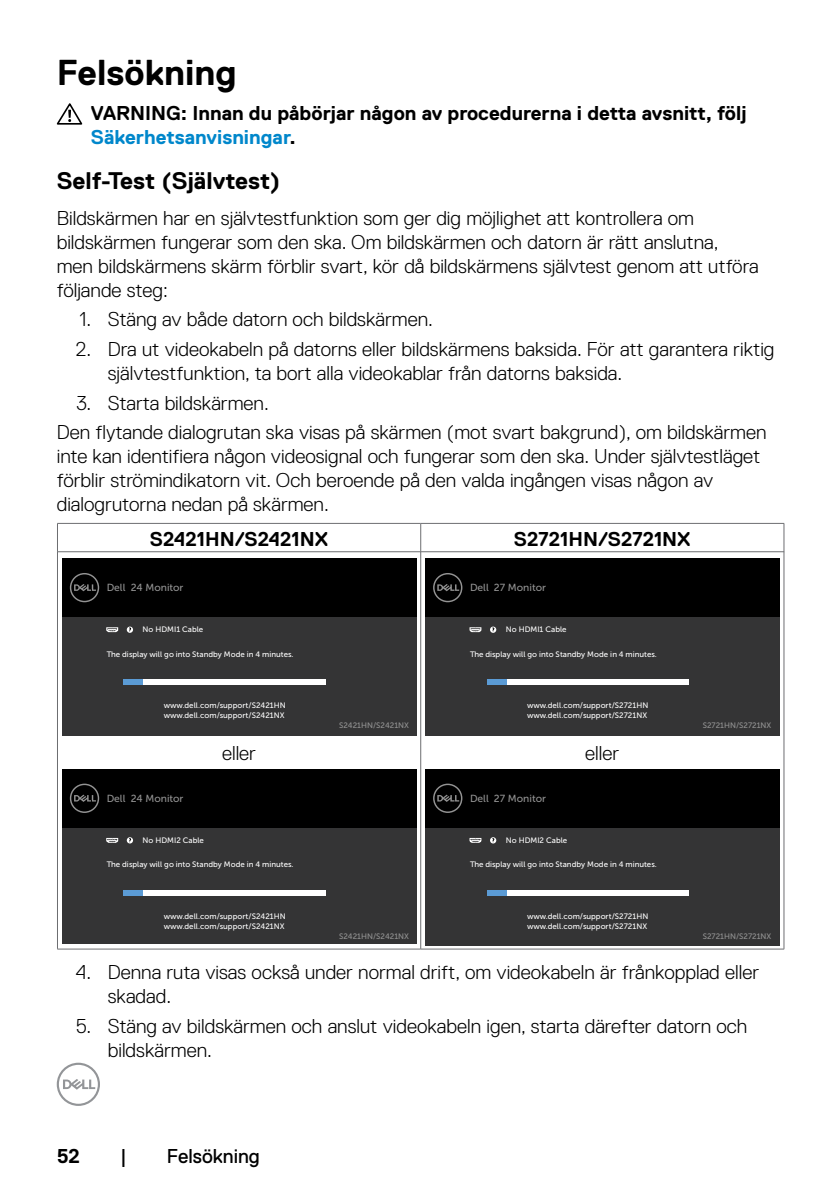
<style>
.page{position:relative;width:840px;height:1191px;background:#fff}
.page>*{position:absolute;margin:0;border:0;box-sizing:border-box;transform-origin:0 0}
.t1{font:700 36px "Dell Replica";color:#000}
.t2{font:700 24px "Dell Replica";color:#000}
.t3{font:300 20px/24px "Dell Replica";color:#000}
.t4{font:700 20px/24px "Dell Replica";color:#000}
.t5{font:20px "Dell Replica";color:#000}
.t6{font:10.2px "Museo Sans For Dell 500";color:#939393}
.t7{font:7.8px/10.2px "Museo Sans For Dell 500";color:#fff}
.t8{font:7.8px "Museo Sans For Dell 500";color:#939393}
.s1{color:#0087cb}
</style>
<div class="page">
<svg style="left:57px;top:1062px;width:43px;height:44px"></svg>
<svg style="left:57px;top:103px;width:25px;height:22px"></svg>
<hr style="left:57px;top:523px;width:363px;height:1px;background:#6d6e71">
<svg style="left:57px;top:523px;width:1px;height:28px"></svg>
<hr style="left:420px;top:523px;width:363px;height:1px;background:#6d6e71">
<svg style="left:420px;top:523px;width:1px;height:28px"></svg>
<svg style="left:783px;top:523px;width:1px;height:29px"></svg>
<hr style="left:57px;top:551px;width:364px;height:1px;background:#6d6e71">
<hr style="left:57px;top:552px;width:1px;height:396px;background:#6d6e71">
<hr style="left:420px;top:551px;width:363px;height:1px;background:#6d6e71">
<hr style="left:420px;top:552px;width:1px;height:396px;background:#6d6e71">
<hr style="left:783px;top:552px;width:1px;height:396px;background:#6d6e71">
<hr style="left:57px;top:948px;width:363px;height:1px;background:#6d6e71">
<hr style="left:420px;top:948px;width:363px;height:1px;background:#6d6e71">
<div style="left:62px;top:616px;width:354px;height:119px;background:#343435"></div>
<div style="left:124px;top:679px;width:201px;height:6px;background:#fff"></div>
<div style="left:124px;top:679px;width:19px;height:6px;background:#5b9bd5"></div>
<div style="left:62px;top:558px;width:354px;height:58px;background:#000"></div>
<svg style="left:70px;top:573px;width:29px;height:29px"></svg>
<svg style="left:106px;top:627px;width:12px;height:5px"></svg>
<svg style="left:127px;top:626px;width:6px;height:7px"></svg>
<div style="left:62px;top:827px;width:354px;height:116px;background:#343435"></div>
<div style="left:124px;top:890px;width:201px;height:5px;background:#fff"></div>
<div style="left:124px;top:890px;width:19px;height:5px;background:#5b9bd5"></div>
<div style="left:62px;top:769px;width:354px;height:58px;background:#000"></div>
<svg style="left:70px;top:783px;width:29px;height:30px"></svg>
<svg style="left:106px;top:838px;width:12px;height:4px"></svg>
<svg style="left:127px;top:837px;width:6px;height:6px"></svg>
<div style="left:425px;top:616px;width:354px;height:119px;background:#343435"></div>
<div style="left:486px;top:679px;width:202px;height:6px;background:#fff"></div>
<div style="left:486px;top:679px;width:20px;height:6px;background:#5b9bd5"></div>
<div style="left:425px;top:558px;width:354px;height:58px;background:#000"></div>
<svg style="left:433px;top:573px;width:29px;height:29px"></svg>
<svg style="left:469px;top:627px;width:12px;height:5px"></svg>
<svg style="left:489px;top:626px;width:7px;height:7px"></svg>
<div style="left:425px;top:827px;width:354px;height:119px;background:#343435"></div>
<div style="left:486px;top:890px;width:202px;height:5px;background:#fff"></div>
<div style="left:486px;top:890px;width:20px;height:5px;background:#5b9bd5"></div>
<div style="left:425px;top:769px;width:354px;height:58px;background:#000"></div>
<svg style="left:433px;top:783px;width:29px;height:30px"></svg>
<svg style="left:469px;top:838px;width:12px;height:4px"></svg>
<svg style="left:489px;top:837px;width:7px;height:6px"></svg>
<h1 class="t1" style="left:57px;top:52px;width:181px">Felsökning</h1>
<p class="t4" style="left:91px;top:101px;width:656px">VARNING: Innan du påbörjar någon av procedurerna i detta avsnitt, följ<br><span class="s1">Säkerhetsanvisningar</span>.</p>
<p class="t2" style="left:57px;top:168px;width:225px">Self-Test (Självtest)</p>
<p class="t3" style="left:57px;top:206px;width:703px">Bildskärmen har en självtestfunktion som ger dig möjlighet att kontrollera om bildskärmen fungerar som den ska. Om bildskärmen och datorn är rätt anslutna, men bildskärmens skärm förblir svart, kör då bildskärmens självtest genom att utföra följande steg:</p>
<p class="t3" style="left:79px;top:307px;width:355px">1. Stäng av både datorn och bildskärmen.</p>
<p class="t3" style="left:108px;top:337px;width:667px;text-indent:-32px">2. Dra ut videokabeln på datorns eller bildskärmens baksida. För att garantera riktig självtestfunktion, ta bort alla videokablar från datorns baksida.</p>
<p class="t3" style="left:57px;top:388px;width:710px;line-height:29.6px;text-indent:20px">3. Starta bildskärmen.<br>Den flytande dialogrutan ska visas på skärmen (mot svart bakgrund), om bildskärmen</p>
<p class="t3" style="left:57px;top:444px;width:704px">inte kan identifiera någon videosignal och fungerar som den ska. Under självtestläget förblir strömindikatorn vit. Och beroende på den valda ingången visas någon av dialogrutorna nedan på skärmen.</p>
<p class="t4" style="left:150px;top:527px;width:180px">S2421HN/S2421NX</p>
<p class="t4" style="left:513px;top:527px;width:178px">S2721HN/S2721NX</p>
<p class="t6" style="left:107px;top:582px;width:78px">Dell 24 Monitor</p>
<p class="t6" style="left:469px;top:582px;width:77px">Dell 27 Monitor</p>
<p class="t7" style="left:142px;top:624px;width:62px">No HDMI1 Cable</p>
<p class="t7" style="left:505px;top:624px;width:62px">No HDMI1 Cable</p>
<p class="t7" style="left:107px;top:648px;width:188px">The display will go into Standby Mode in 4 minutes.</p>
<p class="t7" style="left:469px;top:648px;width:188px">The display will go into Standby Mode in 4 minutes.</p>
<p class="t7" style="left:164px;top:700px;width:123px">www.dell.com/support/S2421HN www.dell.com/support/S2421NX</p>
<p class="t7" style="left:527px;top:700px;width:123px">www.dell.com/support/S2721HN www.dell.com/support/S2721NX</p>
<p class="t8" style="left:339px;top:721px;width:71px">S2421HN/S2421NX</p>
<p class="t8" style="left:702px;top:721px;width:70px">S2721HN/S2721NX</p>
<p class="t3" style="left:222px;top:740px;width:35px">eller</p>
<p class="t3" style="left:585px;top:740px;width:36px">eller</p>
<p class="t6" style="left:107px;top:792px;width:78px">Dell 24 Monitor</p>
<p class="t6" style="left:469px;top:792px;width:77px">Dell 27 Monitor</p>
<p class="t7" style="left:142px;top:835px;width:63px">No HDMI2 Cable</p>
<p class="t7" style="left:505px;top:835px;width:63px">No HDMI2 Cable</p>
<p class="t7" style="left:107px;top:859px;width:188px">The display will go into Standby Mode in 4 minutes.</p>
<p class="t7" style="left:469px;top:859px;width:188px">The display will go into Standby Mode in 4 minutes.</p>
<p class="t7" style="left:164px;top:911px;width:123px">www.dell.com/support/S2421HN www.dell.com/support/S2421NX</p>
<p class="t7" style="left:527px;top:911px;width:123px">www.dell.com/support/S2721HN www.dell.com/support/S2721NX</p>
<p class="t8" style="left:339px;top:932px;width:71px">S2421HN/S2421NX</p>
<p class="t8" style="left:702px;top:932px;width:70px">S2721HN/S2721NX</p>
<p class="t3" style="left:108px;top:960px;width:652px;text-indent:-32px">4. Denna ruta visas också under normal drift, om videokabeln är frånkopplad eller skadad.</p>
<p class="t3" style="left:108px;top:1014px;width:640px;text-indent:-32px">5. Stäng av bildskärmen och anslut videokabeln igen, starta därefter datorn och bildskärmen.</p>
<p class="t4" style="left:57px;top:1143px;width:25px">52</p>
<p class="t5" style="left:120px;top:1144px;width:8px">|</p>
<p class="t5" style="left:167px;top:1144px;width:95px">Felsökning</p>
</div>
